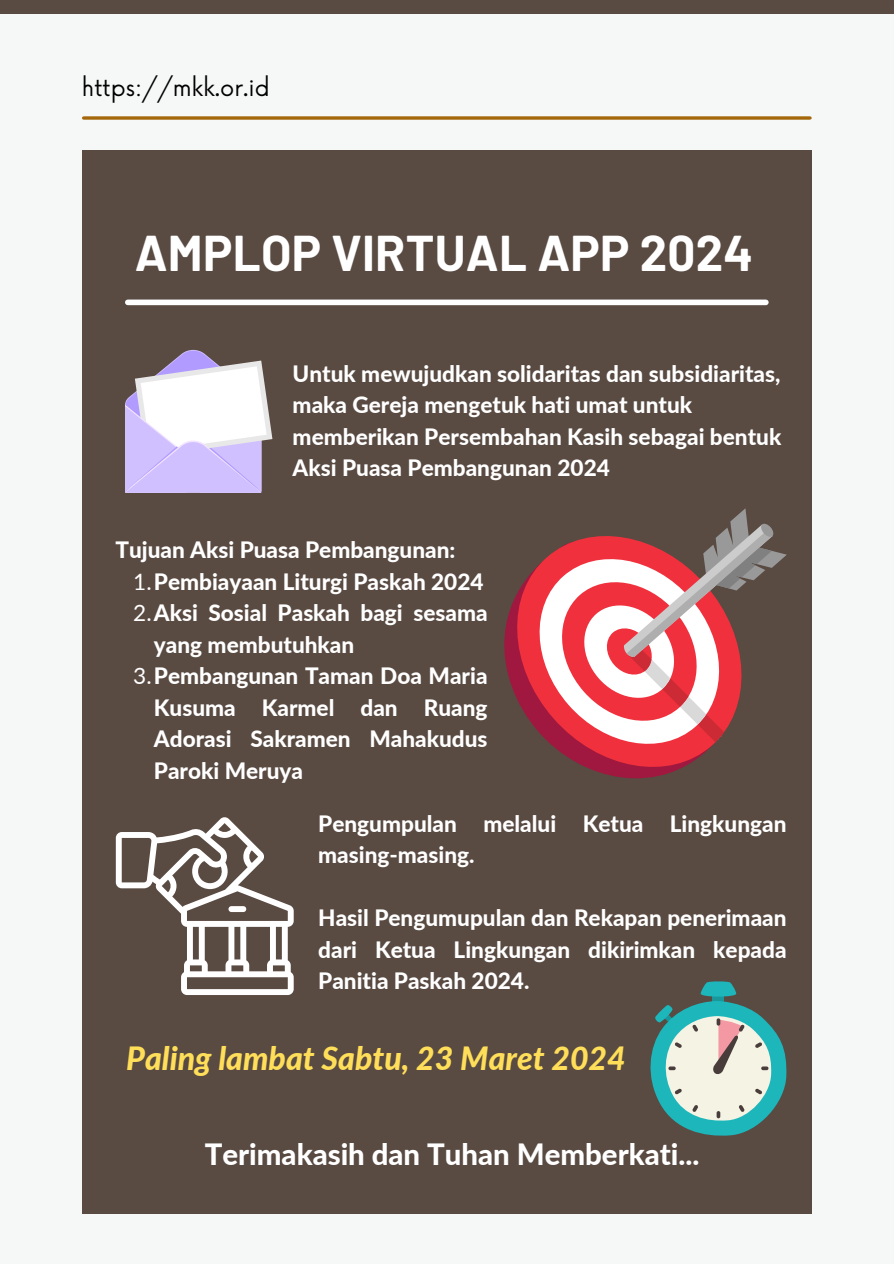
<style>
.page{position:relative;width:894px;height:1264px;background:#fff}
.page>*{position:absolute;margin:0;border:0;box-sizing:border-box;transform-origin:0 0}
.t1{font:700 49.05px "Barlow";letter-spacing:.005em;color:#fff}
.t2{font:italic 800 32.1px "Lato";color:#ffde59}
.t3{font:800 29.4px "Lato";color:#fff}
.t4{font:800 22.5px/31.5px "Lato";color:#fff}
.t5{font:22.5px "Now";color:#000}
.s1{font-weight:400}
</style>
<div class="page">
<div style="left:0;top:0;width:893px;height:1263px;background:#f5f8f6"></div>
<div style="left:0;top:0;width:893px;height:14px;background:#594a42"></div>
<svg style="left:84px;top:116px;width:725px;height:4px;background:#b07d2e"></svg>
<div style="left:82px;top:150px;width:729px;height:1063px;background:#594a42"></div>
<div style="left:128px;top:299px;width:637px;height:6px;background:#fff"></div>
<svg style="left:125px;top:350px;width:147px;height:142px;background:#cfc6e0"></svg>
<svg style="left:505px;top:576px;width:195px;height:203px"></svg>
<svg style="left:529px;top:508px;width:257px;height:248px"></svg>
<svg style="left:116px;top:817px;width:177px;height:178px"></svg>
<div style="left:228px;top:906px;width:18px;height:6px;background:#fff;border-radius:3px"></div>
<svg style="left:650px;top:981px;width:137px;height:155px"></svg>
<p class="t5" style="left:82px;top:75px;width:189px">https://mkk.or.id</p>
<h1 class="t1" style="left:135px;top:222px;width:619px">AMPLOP VIRTUAL APP 2024</h1>
<p class="t4" style="left:292px;top:357px;width:490px">Untuk mewujudkan solidaritas dan subsidiaritas, maka Gereja mengetuk hati umat untuk memberikan Persembahan Kasih sebagai bentuk Aksi Puasa Pembangunan 2024</p>
<h3 class="t4" style="left:115px;top:534px;width:341px">Tujuan Aksi Puasa Pembangunan:</h3>
<h3 class="t4" style="left:133px;top:565px;width:352px"><span class="s1">1.</span>Pembiayaan Liturgi Paskah 2024</h3>
<p class="t4" style="left:154px;top:597px;width:335px;text-indent:-21px"><span class="s1">2.</span>Aksi Sosial Paskah bagi sesama yang membutuhkan</p>
<p class="t4" style="left:154px;top:660px;width:335px;text-align:justify;text-indent:-21px"><span class="s1">3.</span>Pembangunan Taman Doa Maria Kusuma Karmel dan Ruang Adorasi Sakramen Mahakudus Paroki Meruya</p>
<p class="t4" style="left:318px;top:807px;width:469px">Pengumpulan melalui Ketua Lingkungan masing-masing.</p>
<p class="t4" style="left:318px;top:902px;width:469px;text-align:justify">Hasil Pengumupulan dan Rekapan penerimaan dari Ketua Lingkungan dikirimkan kepada Panitia Paskah 2024.</p>
<h3 class="t2" style="left:126px;top:1037px;width:501px">Paling lambat Sabtu, 23 Maret 2024</h3>
<h3 class="t3" style="left:205px;top:1136px;width:496px">Terimakasih dan Tuhan Memberkati...</h3>
</div>
